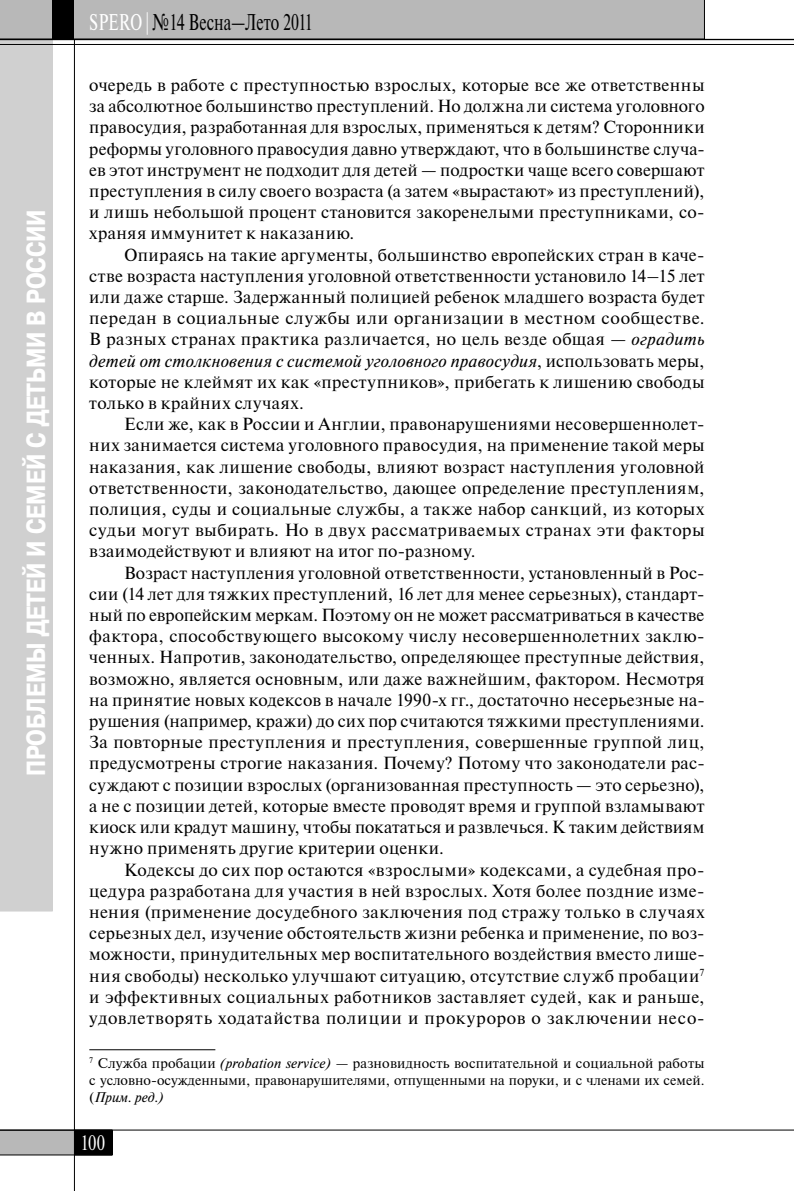
<style>
.page{position:relative;width:794px;height:1191px;background:#fff}
.page>*{position:absolute;margin:0;border:0;box-sizing:border-box;transform-origin:0 0}
.t1{font:700 26.25px "Pragmatica Cond C";color:#fff}
.t2{font:22.75px "Newton";color:#000;scale:.7 1}
.t3{font:21px "Newton";color:#fff;scale:.8 1}
.t4{font:17.5px/21.2px "Newton";letter-spacing:.035em;color:#000;text-align:justify}
.t5{font:14px/16.8px "Newton";color:#000;text-align:justify}
.s1{color:#fff}
.s2{font-style:italic}
</style>
<div class="page">
<div style="left:0;top:40px;width:52px;height:871px;background:#d0d0d0"></div>
<svg style="left:0;top:1130px;width:74px;height:25px"></svg>
<div style="left:75px;top:1130px;width:37px;height:25px;background:#000"></div>
<hr style="left:74px;top:0;width:1px;height:1191px;background:#000">
<hr style="left:0;top:1129px;width:794px;height:1px;background:#000">
<div style="left:0;top:0;width:704px;height:39px;background:#b8b8b8"></div>
<div style="left:52px;top:0;width:22px;height:39px;background:#000"></div>
<hr style="left:0;top:39px;width:794px;height:1px;background:#000">
<hr style="left:0;top:44px;width:794px;height:1px;background:#000">
<hr style="left:89px;top:1049px;width:126px;height:1px;background:#000">
<h1 class="t1" style="left:26px;top:776px;width:569px;rotate:-90deg">ПРОБЛЕМЫ ДЕТЕЙ И СЕМЕЙ С ДЕТЬМИ В РОССИИ</h1>
<h2 class="t2" style="left:89px;top:14px;width:321px"><span class="s1">SPERO |</span> №14 Весна—Лето 2011</h2>
<p class="t4" style="left:89px;top:76px;width:617px">очередь в работе с преступностью взрослых, которые все же ответственны за абсолютное большинство преступлений. Но должна ли система уголовного правосудия, разработанная для взрослых, применяться к детям? Сторонники реформы уголовного правосудия давно утверждают, что в большинстве случа&shy;ев этот инструмент не подходит для детей — подростки чаще всего совершают преступления в силу своего возраста (а затем «вырастают» из преступлений), и лишь небольшой процент становится закоренелыми преступниками, со&shy;храняя иммунитет к наказанию.</p>
<p class="t4" style="left:89px;top:246px;width:617px;text-indent:35px">Опираясь на такие аргументы, большинство европейских стран в каче&shy;стве возраста наступления уголовной ответственности установило 14–15 лет или даже старше. Задержанный полицией ребенок младшего возраста будет передан в социальные службы или организации в местном сообществе.<br>В разных странах практика различается, но цель везде общая — <span class="s2">оградить детей от столкновения с системой уголовного правосудия</span>, использовать меры, которые не клеймят их как «преступников», прибегать к лишению свободы только в крайних случаях.</p>
<p class="t4" style="left:89px;top:415px;width:617px;text-indent:35px">Если же, как в России и Англии, правонарушениями несовершеннолет&shy;них занимается система уголовного правосудия, на применение такой меры наказания, как лишение свободы, влияют возраст наступления уголовной ответственности, законодательство, дающее определение преступлениям, полиция, суды и социальные службы, а также набор санкций, из которых судьи могут выбирать. Но в двух рассматриваемых странах эти факторы взаимодействуют и влияют на итог по-разному.</p>
<p class="t4" style="left:89px;top:564px;width:617px;text-indent:35px">Возраст наступления уголовной ответственности, установленный в Рос&shy;сии (14 лет для тяжких преступлений, 16 лет для менее серьезных), стандарт&shy;ный по европейским меркам. Поэтому он не может рассматриваться в качестве фактора, способствующего высокому числу несовершеннолетних заклю&shy;ченных. Напротив, законодательство, определяющее преступные действия, возможно, является основным, или даже важнейшим, фактором. Несмотря на принятие новых кодексов в начале 1990-х гг., достаточно несерьезные на&shy;рушения (например, кражи) до сих пор считаются тяжкими преступлениями.<br>За повторные преступления и преступления, совершенные группой лиц, предусмотрены строгие наказания. Почему? Потому что законодатели рас&shy;суждают с позиции взрослых (организованная преступность — это серьезно), а не с позиции детей, которые вместе проводят время и группой взламывают киоск или крадут машину, чтобы покататься и развлечься. К таким действиям нужно применять другие критерии оценки.</p>
<p class="t4" style="left:89px;top:860px;width:617px;text-indent:35px">Кодексы до сих пор остаются «взрослыми» кодексами, а судебная про&shy;цедура разработана для участия в ней взрослых. Хотя более поздние изме&shy;нения (применение досудебного заключения под стражу только в случаях серьезных дел, изучение обстоятельств жизни ребенка и применение, по воз&shy;можности, принудительных мер воспитательного воздействия вместо лише&shy;ния свободы) несколько улучшают ситуацию, отсутствие служб пробации<sup>7 </sup>и эффективных социальных работников заставляет судей, как и раньше, удовлетворять ходатайства полиции и прокуроров о заключении несо-</p>
<p class="t5" style="left:89px;top:1056px;width:617px"><sup>7</sup> Служба пробации <span class="s2">(probation service)</span> — разновидность воспитательной и социальной работы с условно-осужденными, правонарушителями, отпущенными на поруки, и с членами их семей. (<span class="s2">Прим. ред.)</span></p>
<p class="t3" style="left:81px;top:1134px;width:32px">100</p>
</div>
